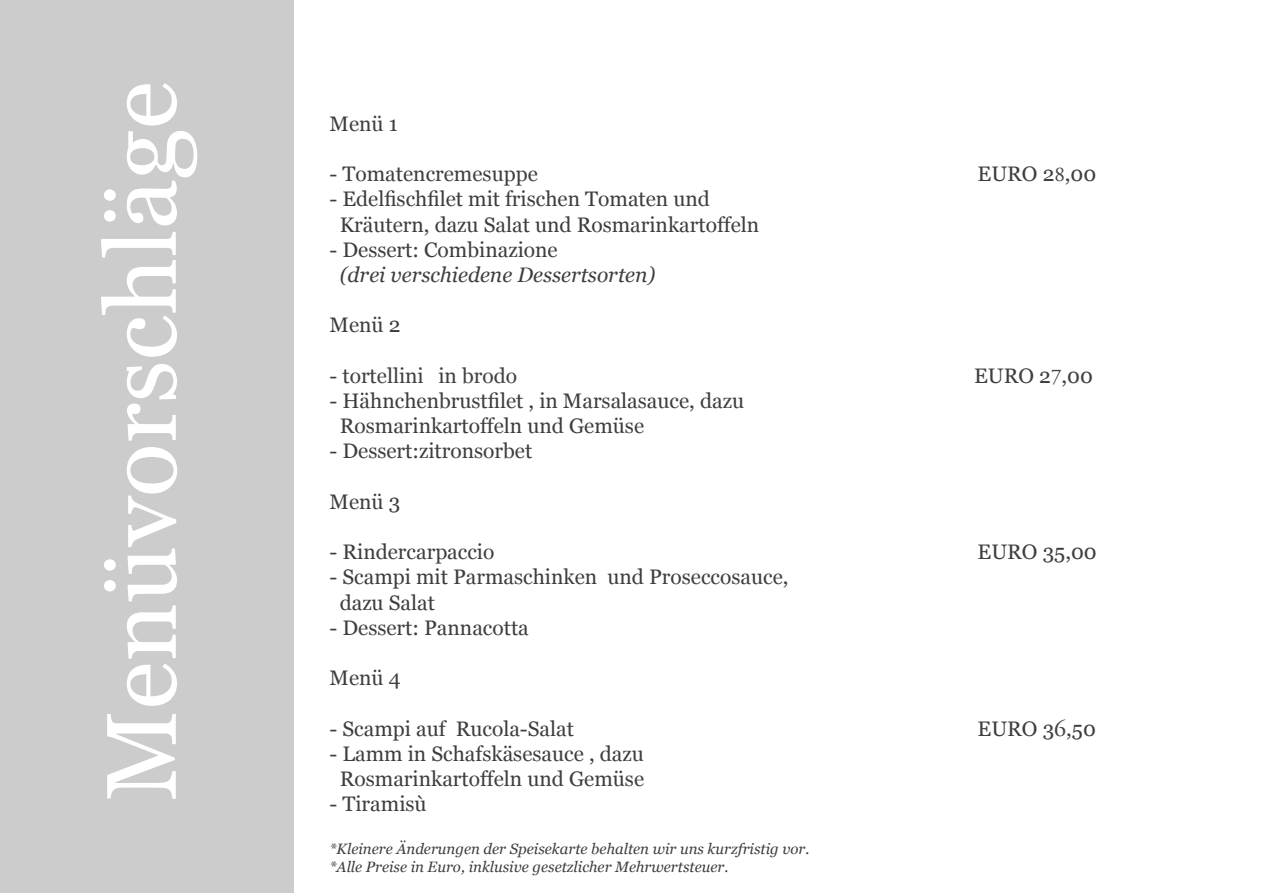
<style>
.page{position:relative;width:1263px;height:893px;background:#fff}
.page>*{position:absolute;margin:0;border:0;box-sizing:border-box;transform-origin:0 0}
.t1{font:99px "Georgia";color:#fff}
.t2{font:21px "Georgia";color:#3e3e3f}
.t3{font:italic 21px "Georgia";color:#3e3e3f}
.t4{font:21px "Georgia";color:#414042}
.t5{font:italic 15px "Georgia";color:#3e3e3f}
.s1{font-family:"Adobe Garamond Pro";color:#414042}
.s2{color:#3e3e3f}
.s3{font-family:"Adobe Garamond Pro";font-size:24px;color:#414042}
</style>
<div class="page">
<div style="left:0;top:0;width:293px;height:893px;background:#ccc"></div>
<p class="t1" style="left:82px;top:801px;width:721px;rotate:-90deg">Menüvorschläge</p>
<p class="t2" style="left:330px;top:111px;width:70px">Menü 1</p>
<p class="t2" style="left:330px;top:161px;width:210px">- Tomatencremesuppe</p>
<p class="t2" style="left:978px;top:161px;width:120px">EURO 2<span class="s1">8</span>,00</p>
<p class="t2" style="left:330px;top:186px;width:382px">- Edelfischfilet mit frischen Tomaten und</p>
<p class="t2" style="left:340px;top:212px;width:421px">Kräutern, dazu Salat und Rosmarinkartoffeln</p>
<p class="t2" style="left:330px;top:237px;width:230px">- Dessert: Combinazione</p>
<p class="t3" style="left:340px;top:261px;width:317px">(drei verschiedene Dessertsorten)</p>
<p class="t2" style="left:330px;top:312px;width:72px">Menü 2</p>
<p class="t4" style="left:330px;top:363px;width:189px"><span class="s2">-</span> tortellini in brodo</p>
<p class="t2" style="left:974px;top:363px;width:120px">EURO 2<span class="s1">7</span>,00</p>
<p class="t2" style="left:330px;top:388px;width:416px">- Hähnchenbrustfilet , in Marsalasauce, dazu</p>
<p class="t2" style="left:340px;top:413px;width:306px">Rosmarinkartoffeln und Gemüse</p>
<p class="t2" style="left:330px;top:438px;width:204px">- Dessert:zitronsorbet</p>
<p class="t2" style="left:330px;top:489px;width:72px">Menü 3</p>
<p class="t2" style="left:330px;top:539px;width:166px">- Rindercarpaccio</p>
<p class="t2" style="left:978px;top:539px;width:121px">EURO 35,00</p>
<p class="t2" style="left:330px;top:564px;width:460px">- Scampi mit Parmaschinken und Proseccosauce,</p>
<p class="t2" style="left:340px;top:590px;width:97px">dazu Salat</p>
<p class="t2" style="left:330px;top:615px;width:201px">- Dessert: Pannacotta</p>
<p class="t2" style="left:330px;top:665px;width:73px">Menü 4</p>
<p class="t2" style="left:330px;top:716px;width:246px">- Scampi auf Rucola-Salat</p>
<p class="t2" style="left:978px;top:716px;width:120px">EURO 3<span class="s3">6</span>,50</p>
<p class="t2" style="left:330px;top:741px;width:316px">- Lamm in Schafskäsesauce , dazu</p>
<p class="t2" style="left:340px;top:766px;width:306px">Rosmarinkartoffeln und Gemüse</p>
<p class="t2" style="left:330px;top:791px;width:99px">- Tiramisù</p>
<p class="t5" style="left:330px;top:839px;width:481px">*Kleinere Änderungen der Speisekarte behalten wir uns kurzfristig vor.</p>
<p class="t5" style="left:330px;top:857px;width:400px">*Alle Preise in Euro, inklusive gesetzlicher Mehrwertsteuer.</p>
</div>
